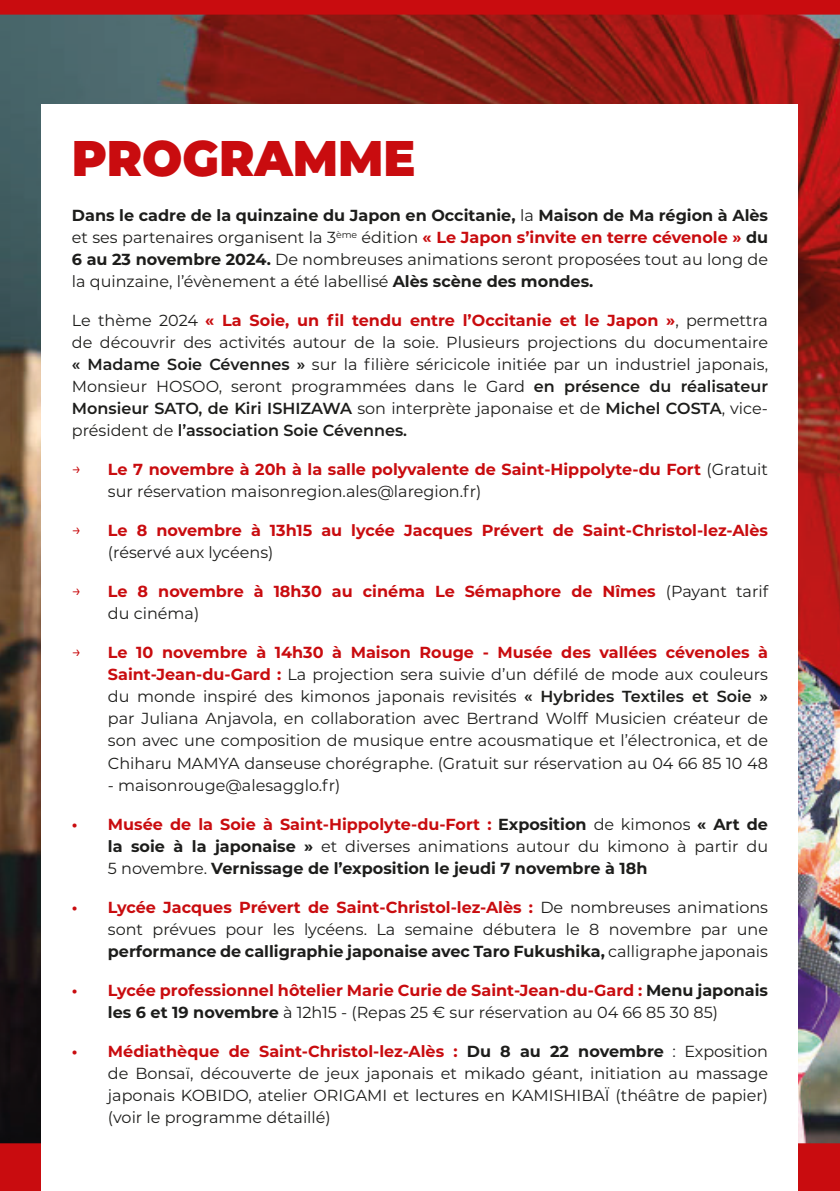
<style>
.page{position:relative;width:840px;height:1191px;background:#fff}
.page>*{position:absolute;margin:0;border:0;box-sizing:border-box;transform-origin:0 0}
.Titre_de_l_événement{font:900 50px "Montserrat";color:#c90c0f;scale:.95 1}
.t1{font:16px/22px "Montserrat";color:#1d1d1b;text-align:justify}
.t2{font:700 16px/22px "Montserrat";color:#c90c0f}
.t3{font:700 16px/22px "Montserrat";color:#1d1d1b;text-align:justify}
.t4{font:100 16px "Montserrat";color:#c90c0f}
.s1{font-weight:700}
.s2{font-weight:700;color:#c90c0f}
.s3{font-weight:600}
.s4{font-weight:400;color:#1d1d1b}
.s5{color:#c90c0f}
.s6{font-weight:400}
.s7{color:#1d1d1b}
</style>
<div class="page">
<img style="left:0;top:15px;width:839px;height:1128px">
<div style="left:0;top:1143px;width:839px;height:48px;background:#c90c0f"></div>
<div style="left:0;top:0;width:839px;height:15px;background:#c90c0f"></div>
<div style="left:42px;top:105px;width:755px;height:1086px;background:#fff"></div>
<p class="Titre_de_l_événement" style="left:72px;top:121px;width:363px">PROGRAMME</p>
<p class="t1" style="left:72px;top:204px;width:697px"><span class="s1">Dans le cadre de la quinzaine du Japon en Occitanie,</span> la <span class="s1">Maison de Ma région à Alès </span>et ses partenaires organisent la 3<sup>ème</sup> édition <span class="s2">« Le Japon s’invite en terre cévenole »</span> <span class="s1">du 6 au 23 novembre 2024.</span> De nombreuses animations seront proposées tout au long de la quinzaine, l’évènement a été labellisé <span class="s1">Alès scène des mondes.</span></p>
<p class="t1" style="left:72px;top:309px;width:697px">Le thème 2024 <span class="s2">« La Soie, un fil tendu entre l’Occitanie et le Japon »</span>, permettra de découvrir des activités autour de la soie. Plusieurs projections du documentaire <span class="s3">« Madame Soie Cévennes »</span> sur la filière séricicole initiée par un industriel japonais, Monsieur HOSOO, seront programmées dans le Gard <span class="s3">en présence du réalisateur Monsieur SATO, de Kiri ISHIZAWA</span> son interprète japonaise et de <span class="s3">Michel COSTA</span>, vice&shy;président de <span class="s3">l’association Soie Cévennes.</span></p>
<p class="t4" style="left:72px;top:459px;width:11px">ڱ</p>
<p class="t2" style="left:108px;top:458px;width:661px">Le 7 novembre à 20h à la salle polyvalente de Saint-Hippolyte-du Fort <span class="s4">(Gratuit sur réservation maisonregion.ales@laregion.fr)</span></p>
<p class="t4" style="left:72px;top:520px;width:11px">ڱ</p>
<p class="t2" style="left:108px;top:519px;width:661px">Le 8 novembre à 13h15 au lycée Jacques Prévert de Saint-Christol-lez-Alès <span class="s4">(réservé aux lycéens)</span></p>
<p class="t4" style="left:72px;top:581px;width:11px">ڱ</p>
<p class="t2" style="left:108px;top:580px;width:661px">Le 8 novembre à 18h30 au cinéma Le Sémaphore de Nîmes <span class="s4">(Payant tarif du cinéma)</span></p>
<p class="t4" style="left:72px;top:642px;width:11px">ڱ</p>
<p class="t1" style="left:108px;top:641px;width:661px"><span class="s2">Le 10 novembre à 14h30 à Maison Rouge - Musée des vallées cévenoles à Saint-Jean-du-Gard :</span> La projection sera suivie d’un défilé de mode aux couleurs du monde inspiré des kimonos japonais revisités <span class="s3">« Hybrides Textiles et Soie » </span>par Juliana Anjavola, en collaboration avec Bertrand Wolff Musicien créateur de son avec une composition de musique entre acousmatique et l’électronica, et de Chiharu MAMYA danseuse chorégraphe. (Gratuit sur réservation au 04 66 85 10 48</p>
<p class="t1" style="left:108px;top:773px;width:234px">- maisonrouge@alesagglo.fr)</p>
<p class="t3" style="left:108px;top:812px;width:661px;text-indent:-36px"><span class="s5">• Musée de la Soie à Saint-Hippolyte-du-Fort :</span> Exposition <span class="s6">de kimonos</span> « Art de la soie à la japonaise » <span class="s6">et diverses animations autour du kimono à partir du 5 novembre.</span> Vernissage de l’exposition le jeudi 7 novembre à 18h</p>
<p class="t1" style="left:108px;top:895px;width:661px;text-indent:-36px"><span class="s2">• Lycée Jacques Prévert de Saint-Christol-lez-Alès :</span> De nombreuses animations sont prévues pour les lycéens. La semaine débutera le 8 novembre par une <span class="s1">performance de calligraphie japonaise avec Taro Fukushika,</span> calligraphe japonais</p>
<p class="t2" style="left:108px;top:978px;width:661px;text-indent:-36px">• Lycée professionnel hôtelier Marie Curie de Saint-Jean-du-Gard : <span class="s7">Menu japonais les 6 et 19 novembre</span> <span class="s4">à 12h15 - (Repas 25 € sur réservation au 04 66 85 30 85)</span></p>
<p class="t1" style="left:108px;top:1039px;width:661px;text-indent:-36px"><span class="s2">• Médiathèque de Saint-Christol-lez-Alès :</span> <span class="s1">Du 8 au 22 novembre</span> : Exposition de Bonsaï, découverte de jeux japonais et mikado géant, initiation au massage japonais KOBIDO, atelier ORIGAMI et lectures en KAMISHIBAÏ (théâtre de papier) (voir le programme détaillé)</p>
</div>
